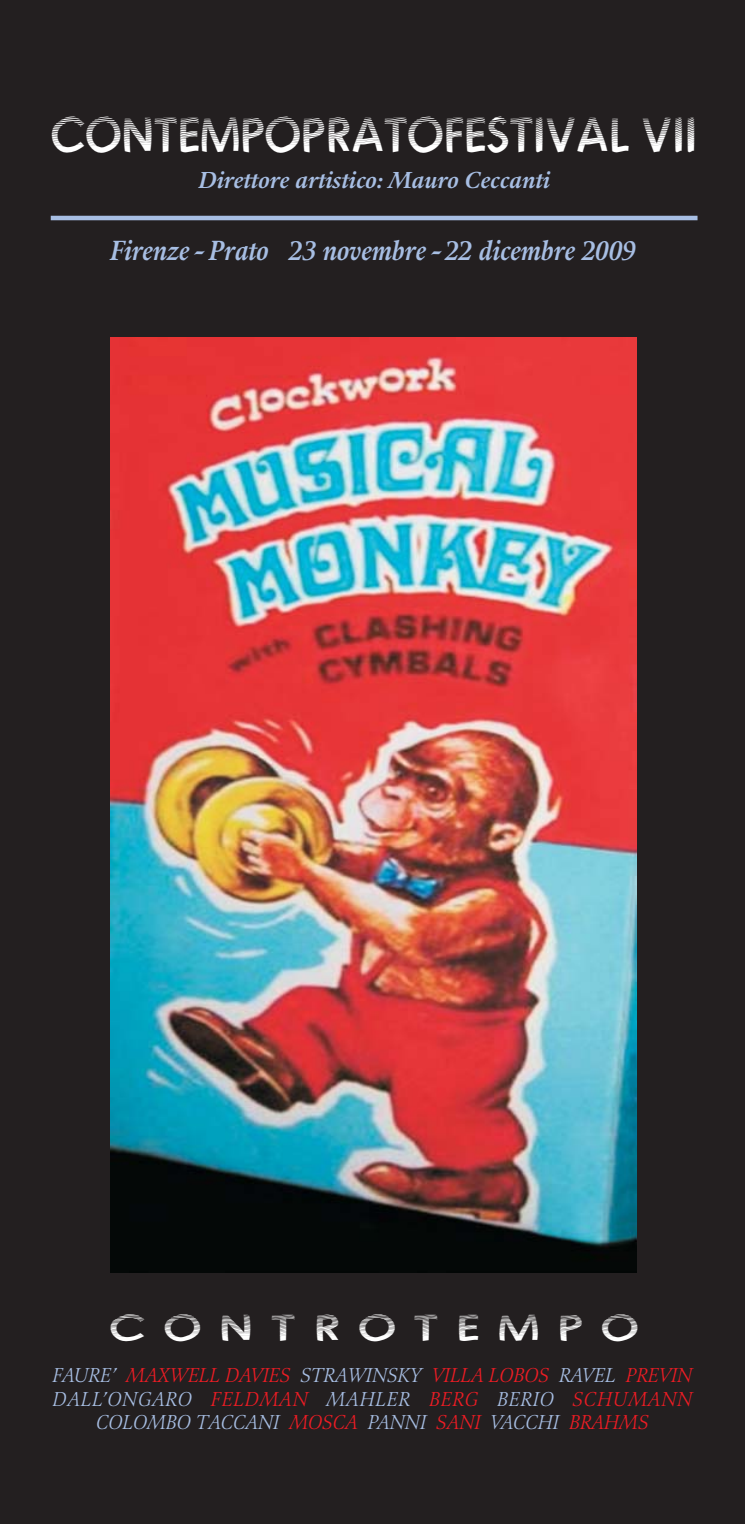
<style>
.page{position:relative;width:745px;height:1524px;background:#fff}
.page>*{position:absolute;margin:0;border:0;box-sizing:border-box;transform-origin:0 0}
.t1{font:65.75px "Australian Sunrise";color:#fff;scale:.73 1}
.t2{font:49.5px "Australian Sunrise";color:#fff}
.t3{font:italic 700 27px "Guardi";color:#a7bee3;scale:.9 1}
.t4{font:italic 700 22.5px "Guardi";color:#a7bee3}
.t5{font:italic 19.5px/23.2px "Guardi";letter-spacing:-.005em;color:#a7bee3;text-align:center;scale:.95 1}
.s1{color:#ed1c24}
</style>
<div class="page">
<div style="left:0;top:0;width:744px;height:1524px;background:#231f20"></div>
<img style="left:110px;top:338px;width:526px;height:934px">
<div style="left:51px;top:216px;width:646px;height:4px;border:1px solid #a7bee3"></div>
<h1 class="t1" style="left:51px;top:90px;width:885px">CONTEMPOPRATOFESTIVAL VII</h1>
<p class="t4" style="left:198px;top:171px;width:353px">Direttore artistico: Mauro Ceccanti</p>
<h3 class="t3" style="left:110px;top:240px;width:585px">Firenze - Prato 23 novembre - 22 dicembre 2009</h3>
<h2 class="t2" style="left:110px;top:1293px;width:529px">C O N T R O T E M P O</h2>
<p class="t5" style="left:53px;top:1366px;width:674px">FAURE’ <span class="s1">MAXWELL DAVIES</span> STRAWINSKY <span class="s1">VILLA LOBOS</span> RAVEL <span class="s1">PREVIN<br></span>DALL’ONGARO <span class="s1">FELDMAN</span> MAHLER <span class="s1">BERG</span> BERIO <span class="s1">SCHUMANN<br></span>COLOMBO TACCANI <span class="s1">MOSCA</span> PANNI <span class="s1">SANI</span> VACCHI <span class="s1">BRAHMS</span></p>
</div>
